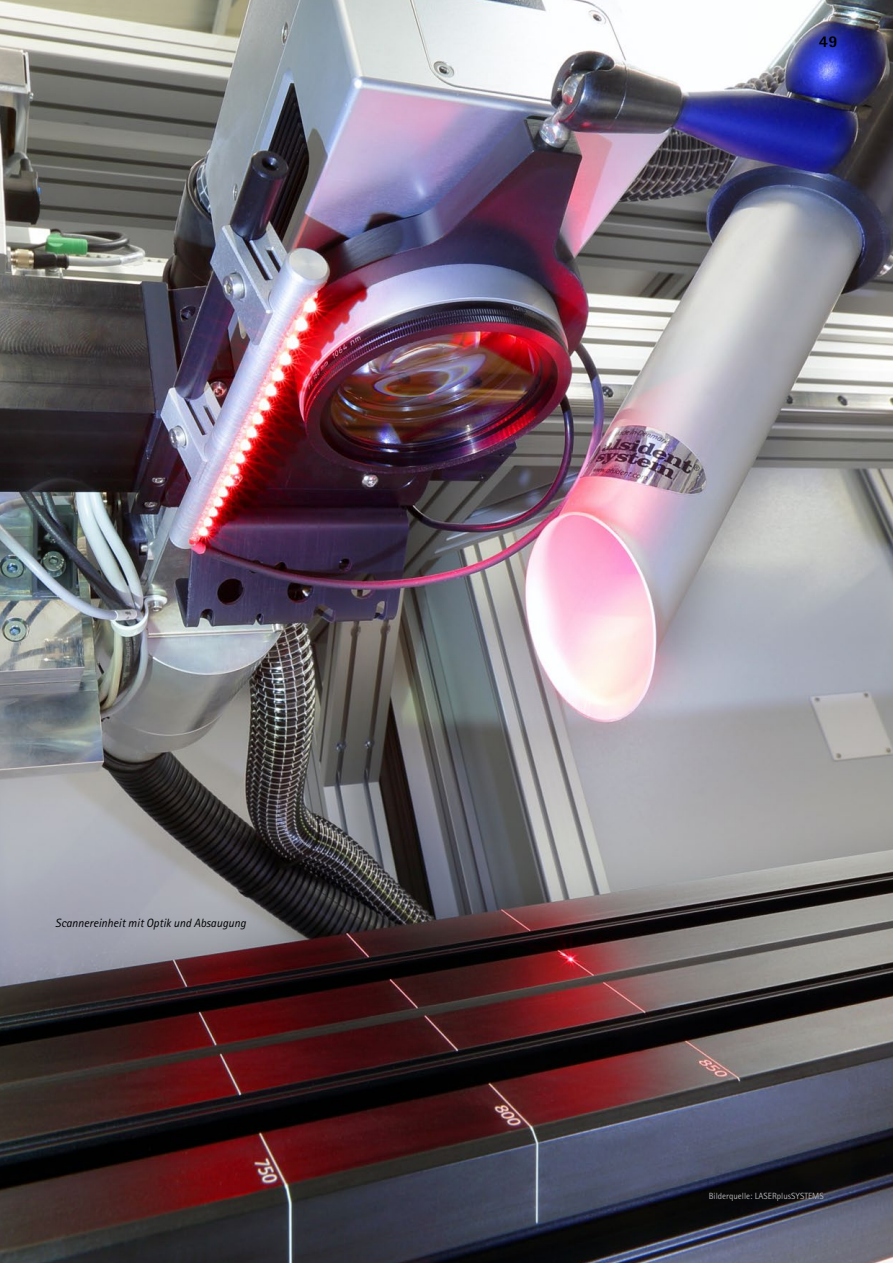
<style>
.page{position:relative;width:893px;height:1263px;background:#fff}
.page>*{position:absolute;margin:0;border:0;box-sizing:border-box;transform-origin:0 0}
.t1{font:800 16.5px "Rotis Sans Serif W1 G";color:#000}
.t2{font:italic 12px "Rotis Sans Serif W1 G";color:#000}
.t3{font:9px "Rotis Sans Serif W1 G";color:#b1b2b3}
</style>
<div class="page">
<img style="left:0;top:0;width:893px;height:1263px">
<p class="t2" style="left:55px;top:916px;width:192px">Scannereinheit mit Optik und Absaugung</p>
<h1 class="t1" style="left:819px;top:31px;width:21px">49</h1>
<p class="t3" style="left:709px;top:1191px;width:116px">Bilderquelle: LASERplusSYSTEMS</p>
</div>
